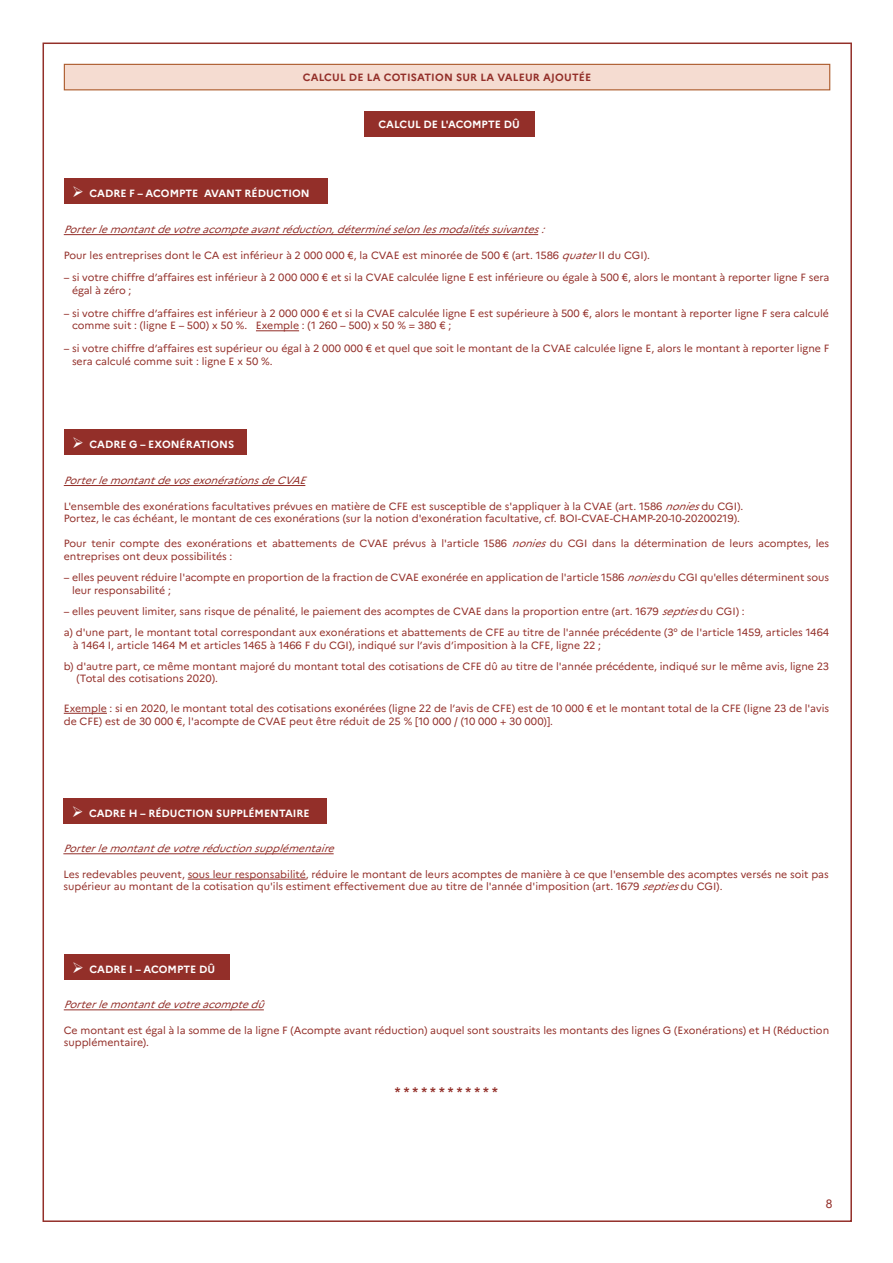
<style>
.page{position:relative;width:893px;height:1263px;background:#fff}
.page>*{position:absolute;margin:0;border:0;box-sizing:border-box;transform-origin:0 0}
.t1{font:700 15px "Arial";color:#932f29}
.t2{font:12px "Arial";color:#932f29}
.t3{font:10.5px/12.6px "Marianne";color:#932f29}
.t4{font:italic 10.5px "Marianne";color:#932f29}
.t5{font:700 10.5px "Marianne";color:#fff}
.t6{font:700 10.5px "Marianne";letter-spacing:.015em;color:#932f29}
.s1{font-style:italic}
</style>
<div class="page">
<hr style="left:64px;top:234px;width:474px;height:1px;background:#932f29">
<hr style="left:256px;top:330px;width:43px;height:1px;background:#932f29">
<div style="left:64px;top:64px;width:766px;height:26px;background:#f5dcd1"></div>
<div style="left:64px;top:64px;width:766px;height:26px;border:1px solid #ab592a"></div>
<div style="left:64px;top:179px;width:263px;height:25px;background:#932f29"></div>
<hr style="left:64px;top:485px;width:241px;height:1px;background:#932f29">
<hr style="left:64px;top:713px;width:43px;height:1px;background:#932f29">
<div style="left:64px;top:429px;width:183px;height:26px;background:#932f29"></div>
<div style="left:364px;top:111px;width:170px;height:26px;background:#932f29"></div>
<hr style="left:63px;top:853px;width:271px;height:1px;background:#932f29">
<hr style="left:188px;top:879px;width:118px;height:1px;background:#932f29">
<div style="left:63px;top:798px;width:264px;height:26px;background:#932f29"></div>
<hr style="left:64px;top:1009px;width:200px;height:1px;background:#932f29">
<div style="left:64px;top:954px;width:166px;height:26px;background:#932f29"></div>
<p class="t6" style="left:303px;top:71px;width:290px">CALCUL DE LA COTISATION SUR LA VALEUR AJOUTÉE</p>
<p class="t5" style="left:72px;top:187px;width:239px">➢ CADRE F – ACOMPTE AVANT RÉDUCTION</p>
<p class="t5" style="left:379px;top:118px;width:143px">CALCUL DE L'ACOMPTE DÛ</p>
<p class="t4" style="left:64px;top:223px;width:487px">Porterlemontantdevotreacompteavantréduction,déterminéselonlesmodalitéssuivantes :</p>
<p class="t3" style="left:64px;top:249px;width:588px">Pour les entreprises dont le CA est inférieur à 2 000 000 €, la CVAE est minorée de 500 € (art. 1586 <span class="s1">quater</span>II du CGI).</p>
<p class="t3" style="left:72px;top:271px;width:759px;text-indent:-8px">– si votre chiffre d’affaires est inférieur à 2 000 000 € et si la CVAE calculée ligne E est inférieure ou égale à 500 €, alors le montant à reporter ligne F sera égal à zéro ;</p>
<p class="t3" style="left:72px;top:307px;width:758px;text-indent:-8px">– si votre chiffre d’affaires est inférieur à 2 000 000 € et si la CVAE calculée ligne E est supérieure à 500 €, alors le montant à reporter ligne F sera calculé comme suit : (ligne E – 500) x 50 %. Exemple : (1 260 – 500) x 50 % = 380 € ;</p>
<p class="t3" style="left:72px;top:342px;width:759px;text-indent:-8px">– si votre chiffre d’affaires est supérieur ou égal à 2 000 000 € et quel que soit le montant de la CVAE calculée ligne E, alors le montant à reporter ligne F sera calculé comme suit : ligne E x 50 %.</p>
<p class="t5" style="left:72px;top:438px;width:163px">➢ CADRE G – EXONÉRATIONS</p>
<p class="t4" style="left:64px;top:474px;width:248px">PorterlemontantdevosexonérationsdeCVAE</p>
<p class="t3" style="left:64px;top:499px;width:681px">L'ensemble des exonérations facultatives prévues en matière de CFE est susceptible de s'appliquer à la CVAE (art. 1586 <span class="s1">nonies</span>du CGI).<br>Portez, le cas échéant, le montant de ces exonérations (sur la notion d'exonération facultative, cf. BOI-CVAE-CHAMP-20-10-20200219).</p>
<p class="t3" style="left:64px;top:537px;width:767px">Pour tenir compte des exonérations et abattements de CVAE prévus à l'article 1586 <span class="s1">nonies</span>du CGI dans la détermination de leurs acomptes, les entreprises ont deux possibilités :</p>
<p class="t3" style="left:72px;top:571px;width:759px;text-indent:-8px">– elles peuvent réduire l'acompte en proportion de la fraction de CVAE exonérée en application de l'article 1586 <span class="s1">nonies</span>du CGI qu'elles déterminent sous leur responsabilité ;</p>
<p class="t3" style="left:64px;top:600px;width:767px;line-height:21.1px">– elles peuvent limiter, sans risque de pénalité, le paiement des acomptes de CVAE dans la proportion entre (art. 1679 <span class="s1">septies</span>du CGI) :<br>a) d'une part, le montant total correspondant aux exonérations et abattements de CFE au titre de l'année précédente (3° de l'article 1459, articles 1464</p>
<p class="t3" style="left:64px;top:634px;width:767px;line-height:21.1px;text-indent:9px">à 1464 I, article 1464 M et articles 1465 à 1466 F du CGI), indiqué sur l’avis d’imposition à la CFE, ligne 22 ;<br>b) d'autre part, ce même montant majoré du montant total des cotisations de CFE dû au titre de l'année précédente, indiqué sur le même avis, ligne 23</p>
<p class="t3" style="left:76px;top:672px;width:143px">(Total des cotisations 2020).</p>
<p class="t3" style="left:64px;top:702px;width:767px">Exemple : si en 2020, le montant total des cotisations exonérées (ligne 22 de l’avis de CFE) est de 10 000 € et le montant total de la CFE (ligne 23 de l'avis de CFE) est de 30 000 €, l'acompte de CVAE peut être réduit de 25 % [10 000 / (10 000 + 30 000)].</p>
<p class="t5" style="left:72px;top:807px;width:239px">➢ CADRE H – RÉDUCTION SUPPLÉMENTAIRE</p>
<p class="t4" style="left:63px;top:842px;width:276px">Porterlemontantdevotreréductionsupplémentaire</p>
<p class="t3" style="left:63px;top:868px;width:767px">Les redevables peuvent, sous leur responsabilité, réduire le montant de leurs acomptes de manière à ce que l'ensemble des acomptes versés ne soit pas supérieur au montant de la cotisation qu'ils estiment effectivement due au titre de l'année d'imposition (art. 1679 <span class="s1">septies</span>du CGI).</p>
<p class="t5" style="left:72px;top:963px;width:144px">➢ CADRE I – ACOMPTE DÛ</p>
<p class="t4" style="left:64px;top:998px;width:206px">Porterlemontantdevotreacomptedû</p>
<p class="t3" style="left:64px;top:1024px;width:767px">Ce montant est égal à la somme de la ligne F (Acompte avant réduction) auquel sont soustraits les montants des lignes G (Exonérations) et H (Réduction supplémentaire).</p>
<h1 class="t1" style="left:395px;top:1082px;width:105px">************</h1>
<p class="t2" style="left:826px;top:1195px;width:8px">8</p>
</div>
